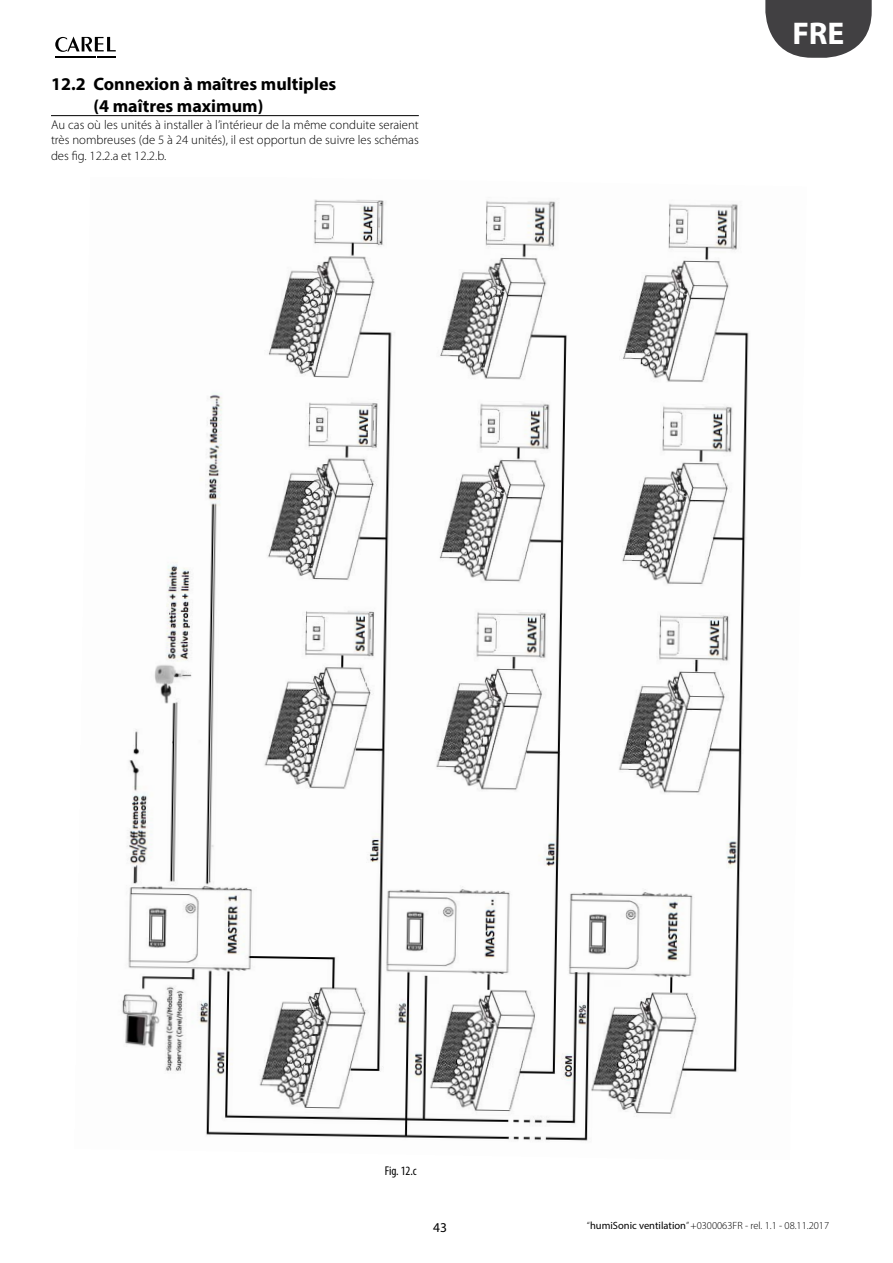
<style>
.page{position:relative;width:893px;height:1263px;background:#fff}
.page>*{position:absolute;margin:0;border:0;box-sizing:border-box;transform-origin:0 0}
.t1{font:700 31.5px "Myriad Pro";color:#fff}
.t2{font:700 18px/21.6px "Myriad Pro";color:#000}
.t3{font:13.5px "Myriad Pro";color:#000}
.t4{font:300 12.75px/15.3px "Myriad Pro";color:#000;text-align:justify}
.t5{font:condensed 12.75px "Myriad Pro";color:#000}
.t6{font:300 10.5px "Myriad Pro";color:#000}
.s1{font-weight:400}
</style>
<div class="page">
<svg style="left:55px;top:37px;width:61px;height:21px"></svg>
<svg style="left:765px;top:0;width:107px;height:58px;background:#5d5d5e"></svg>
<hr style="left:51px;top:115px;width:368px;height:1px;background:#000">
<img style="left:122px;top:199px;width:627px;height:942px">
<h2 class="t2" style="left:94px;top:75px;width:244px;text-indent:-43px">12.2 Connexion à maîtres multiples (4 maîtres maximum)</h2>
<p class="t4" style="left:51px;top:118px;width:369px">Au cas où les unités à installer à l’intérieur de la même conduite seraient très nombreuses (de 5 à 24 unités), il est opportun de suivre les schémas des fig. 12.2.a et 12.2.b.</p>
<h1 class="t1" style="left:792px;top:22px;width:54px">FRE</h1>
<p class="t5" style="left:385px;top:1166px;width:34px">Fig. 12.c</p>
<p class="t3" style="left:433px;top:1222px;width:15px">43</p>
<p class="t6" style="left:587px;top:1222px;width:244px">“<span class="s1">humiSonic ventilation</span>” +0300063FR - rel. 1.1 - 08.11.2017</p>
</div>
